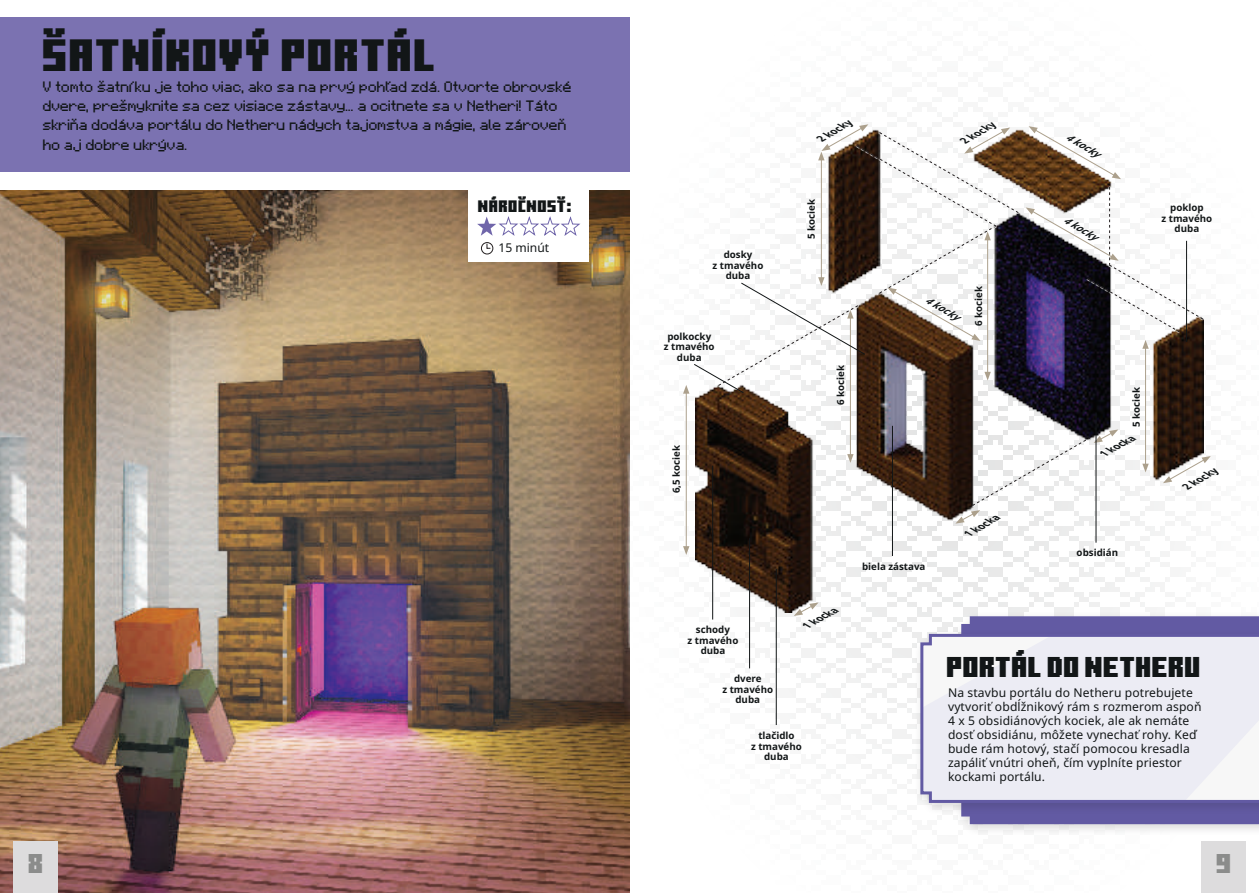
<style>
.page{position:relative;width:1259px;height:893px;background:#fff}
.page>*{position:absolute;margin:0;border:0;box-sizing:border-box;transform-origin:0 0}
.t1{font:45px "Minecraft Ten Art D";color:#121617}
.t2{font:28.5px "Minecraft Ten Art D";letter-spacing:-.02em;color:#121617}
.t3{font:27px "Minecraft Ten Art D";color:#8b8c8b}
.t4{font:16.5px "Minecraft Ten Art D";color:#121617}
.t5{font:15px/19.2px "Minecraft Seven";letter-spacing:-.02em;color:#121617}
.t6{font:12.15px/14px "Noto Sans";letter-spacing:.01em;color:#121617}
.t7{font:700 9.75px/10.5px "Noto Sans";color:#121617;text-align:center}
.t8{font:italic 700 9.75px "Noto Sans";color:#121617}
</style>
<div class="page">
<img style="left:0;top:190px;width:526px;height:703px">
<img style="left:526px;top:17px;width:720px;height:876px">
<div style="left:955px;top:611px;width:304px;height:226px;background:#231f20;opacity:.17"></div>
<div style="left:961px;top:616px;width:298px;height:208px;background:#625aa3"></div>
<div style="left:914px;top:628px;width:345px;height:187px;background:#231f20;opacity:.17"></div>
<svg style="left:919px;top:632px;width:340px;height:172px;background:#e5e4ef"></svg>
<img style="left:695px;top:394px;width:123px;height:218px">
<img style="left:796px;top:394px;width:271px;height:141px">
<img style="left:980px;top:394px;width:140px;height:53px">
<img style="left:1144px;top:394px;width:60px;height:126px">
<div style="left:0;top:0;width:629px;height:189px;background:#fff"></div>
<div style="left:0;top:17px;width:629px;height:155px;background:#7b72b1"></div>
<div style="left:468px;top:186px;width:121px;height:76px;background:#fff"></div>
<svg style="left:477px;top:217px;width:104px;height:19px"></svg>
<div style="left:481px;top:242px;width:12px;height:12px;border:1px solid #231f20;border-radius:50%"></div>
<svg style="left:486px;top:244px;width:4px;height:5px"></svg>
<svg style="left:1163px;top:456px;width:47px;height:27px"></svg>
<svg style="left:794px;top:602px;width:24px;height:14px"></svg>
<hr style="left:1145px;top:347px;width:1px;height:119px;background:#aca08c">
<svg style="left:1142px;top:464px;width:6px;height:8px"></svg>
<hr style="left:850px;top:316px;width:1px;height:140px;background:#aca08c">
<svg style="left:847px;top:454px;width:6px;height:9px"></svg>
<hr style="left:686px;top:391px;width:1px;height:157px;background:#aca08c">
<svg style="left:683px;top:546px;width:6px;height:9px"></svg>
<svg style="left:955px;top:429px;width:163px;height:95px"></svg>
<div style="left:1201px;top:842px;width:45px;height:51px;background:#dddcdd"></div>
<div style="left:13px;top:842px;width:45px;height:51px;background:#dddcdd"></div>
<hr style="left:749px;top:538px;width:1px;height:130px;background:#121617">
<hr style="left:712px;top:466px;width:1px;height:153px;background:#121617">
<hr style="left:892px;top:426px;width:1px;height:130px;background:#121617">
<hr style="left:1095px;top:412px;width:1px;height:131px;background:#121617">
<hr style="left:776px;top:569px;width:1px;height:156px;background:#121617">
<svg style="left:683px;top:124px;width:522px;height:270px"></svg>
<h1 class="t1" style="left:41px;top:27px;width:396px">ŠATNÍKOVÝ PORTÁL</h1>
<p class="t5" style="left:42px;top:76px;width:530px">V tomto šatníku je toho viac, ako sa na prvý pohľad zdá. Otvorte obrovské dvere, prešmyknite sa cez visiace zástavy... a ocitnete sa v Netheri! Táto skriňa dodáva portálu do Netheru nádych tajomstva a mágie, ale zároveň ho aj dobre ukrýva.</p>
<h3 class="t4" style="left:477px;top:196px;width:95px">NÁROČNOSŤ:</h3>
<p class="t6" style="left:498px;top:241px;width:52px">15 minút</p>
<p class="t7" style="left:712px;top:249px;width:52px">dosky<br>z tmavého duba</p>
<p class="t7" style="left:664px;top:331px;width:52px">polkocky z tmavého duba</p>
<p class="t7" style="left:671px;top:493px;width:50px;rotate:-90deg">6,5 kociek</p>
<p class="t8" style="left:817px;top:133px;width:38px;rotate:-30deg">2 kocky</p>
<p class="t7" style="left:806px;top:239px;width:41px;rotate:-90deg">5 kociek</p>
<p class="t7" style="left:835px;top:405px;width:41px;rotate:-90deg">6 kociek</p>
<p class="t8" style="left:960px;top:135px;width:38px;rotate:-30deg">2 kocky</p>
<p class="t8" style="left:930px;top:293px;width:38px;rotate:30deg">4 kocky</p>
<p class="t7" style="left:973px;top:326px;width:41px;rotate:-90deg">6 kociek</p>
<p class="t8" style="left:964px;top:528px;width:39px;rotate:-30deg">1 kocka</p>
<p class="t7" style="left:862px;top:561px;width:65px">biela zástava</p>
<p class="t8" style="left:1070px;top:130px;width:38px;rotate:30deg">4 kocky</p>
<p class="t8" style="left:1068px;top:213px;width:38px;rotate:30deg">4 kocky</p>
<p class="t7" style="left:1161px;top:203px;width:52px">poklop<br>z tmavého duba</p>
<p class="t7" style="left:1131px;top:427px;width:41px;rotate:-90deg">5 kociek</p>
<p class="t8" style="left:1099px;top:448px;width:39px;rotate:-30deg">1 kocka</p>
<p class="t7" style="left:1076px;top:548px;width:43px">obsidián</p>
<p class="t8" style="left:1182px;top:481px;width:38px;rotate:-30deg">2 kocky</p>
<p class="t7" style="left:687px;top:625px;width:52px">schody<br>z tmavého duba</p>
<p class="t7" style="left:722px;top:674px;width:52px">dvere<br>z tmavého duba</p>
<p class="t8" style="left:802px;top:620px;width:39px;rotate:-30deg">1 kocka</p>
<p class="t7" style="left:751px;top:730px;width:52px">tlačidlo<br>z tmavého duba</p>
<h2 class="t2" style="left:946px;top:649px;width:256px">PORTÁL DO NETHERU</h2>
<p class="t6" style="left:948px;top:686px;width:255px">Na stavbu portálu do Netheru potrebujete vytvoriť obdĺžnikový rám s rozmerom aspoň 4 x 5 obsidiánových kociek, ale ak nemáte dosť obsidiánu, môžete vynechať rohy. Keď bude rám hotový, stačí pomocou kresadla zapáliť vnútri oheň, čím vyplníte priestor kockami portálu.</p>
<h3 class="t3" style="left:27px;top:847px;width:17px">8</h3>
<h3 class="t3" style="left:1215px;top:847px;width:17px">9</h3>
</div>
